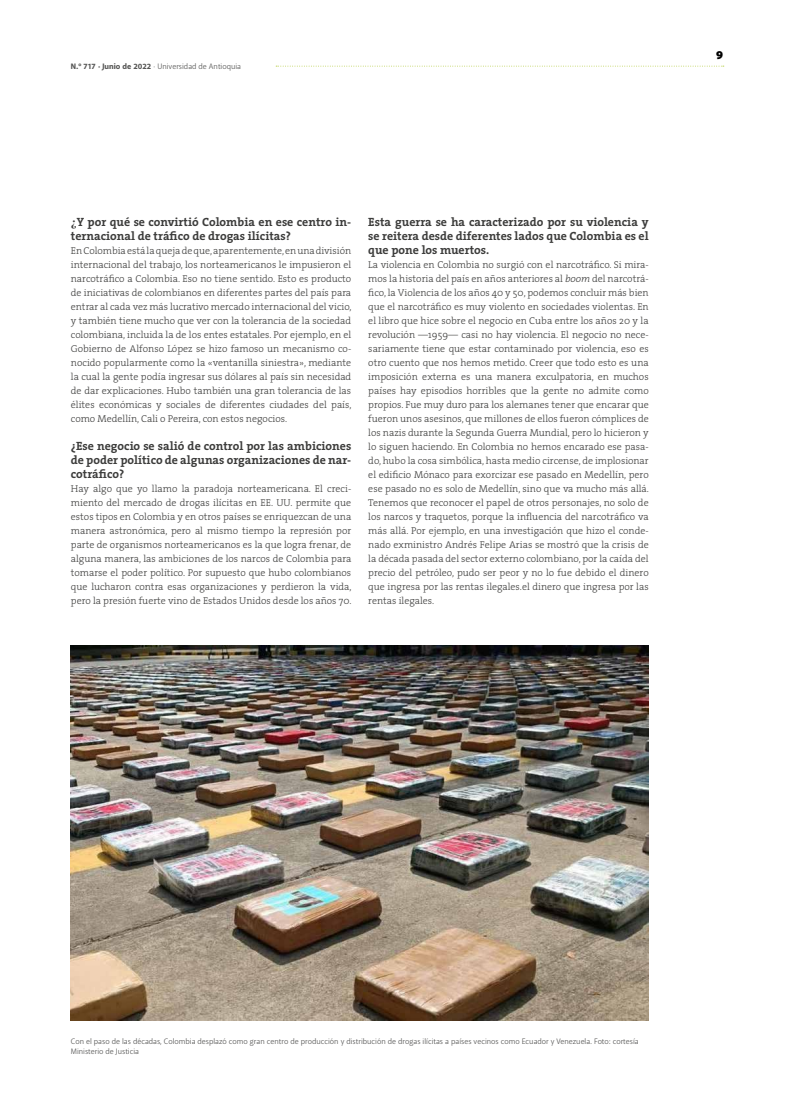
<style>
.page{position:relative;width:794px;height:1120px;background:#fff}
.page>*{position:absolute;margin:0;border:0;box-sizing:border-box;transform-origin:0 0}
.t1{font:700 12px/14px "The Serif";color:#3c3c3b;text-align:justify}
.t2{font:900 12px "Akagi";color:#000}
.t3{font:300 10px/14px "The Serif";color:#3c3c3b;text-align:justify}
.t4{font:8px/9.6px "Akagi";color:#575756}
.s1{font-weight:800}
.s2{font-family:"Times New Roman"}
.s3{font-style:italic}
</style>
<div class="page">
<svg style="left:276px;top:66px;width:448px;height:1px"></svg>
<img style="left:71px;top:646px;width:578px;height:374px">
<p class="t4" style="left:71px;top:61px;width:172px"><span class="s1">N.º 717 · Junio de 2022</span> · Universidad de Antioquia</p>
<p class="t1" style="left:71px;top:214px;width:282px"><span class="s2">¿</span>Y por qué se convirtió Colombia en ese centro in&shy;ternacional de tráfico de drogas ilícitas?</p>
<p class="t3" style="left:71px;top:243px;width:282px">En Colombia está la queja de que, aparentemente, en una división internacional del trabajo, los norteamericanos le impusieron el narcotráfico a Colombia. Eso no tiene sentido. Esto es producto de iniciativas de colombianos en diferentes partes del país para entrar al cada vez más lucrativo mercado internacional del vicio, y también tiene mucho que ver con la tolerancia de la sociedad colombiana, incluida la de los entes estatales. Por ejemplo, en el Gobierno de Alfonso López se hizo famoso un mecanismo co&shy;nocido popularmente como la «ventanilla siniestra», mediante la cual la gente podía ingresar sus dólares al país sin necesidad de dar explicaciones. Hubo también una gran tolerancia de las élites económicas y sociales de diferentes ciudades del país, como Medellín, Cali o Pereira, con estos negocios.</p>
<p class="t1" style="left:71px;top:438px;width:282px">¿Ese negocio se salió de control por las ambiciones de poder político de algunas organizaciones de nar&shy;cotráfico?</p>
<p class="t3" style="left:71px;top:481px;width:282px">Hay algo que yo llamo la paradoja norteamericana. El creci&shy;miento del mercado de drogas ilícitas en EE. UU. permite que estos tipos en Colombia y en otros países se enriquezcan de una manera astronómica, pero al mismo tiempo la represión por parte de organismos norteamericanos es la que logra frenar, de alguna manera, las ambiciones de los narcos de Colombia para tomarse el poder político. Por supuesto que hubo colombianos que lucharon contra esas organizaciones y perdieron la vida, pero la presión fuerte vino de Estados Unidos desde los años 70.</p>
<p class="t1" style="left:368px;top:214px;width:282px">Esta guerra se ha caracterizado por su violencia y se reitera desde diferentes lados que Colombia es el que pone los muertos.</p>
<p class="t3" style="left:368px;top:257px;width:282px">La violencia en Colombia no surgió con el narcotráfico. Si mira&shy;mos la historia del país en años anteriores al <span class="s3">boom</span> del narcotrá&shy;fico, la Violencia de los años 40 y 50, podemos concluir más bien que el narcotráfico es muy violento en sociedades violentas. En el libro que hice sobre el negocio en Cuba entre los años 20 y la revolución —1959— casi no hay violencia. El negocio no nece&shy;sariamente tiene que estar contaminado por violencia, eso es otro cuento que nos hemos metido. Creer que todo esto es una imposición externa es una manera exculpatoria, en muchos países hay episodios horribles que la gente no admite como propios. Fue muy duro para los alemanes tener que encarar que fueron unos asesinos, que millones de ellos fueron cómplices de los nazis durante la Segunda Guerra Mundial, pero lo hicieron y lo siguen haciendo. En Colombia no hemos encarado ese pasa&shy;do, hubo la cosa simbólica, hasta medio circense, de implosionar el edificio Mónaco para exorcizar ese pasado en Medellín, pero ese pasado no es solo de Medellín, sino que va mucho más allá.<br>Tenemos que reconocer el papel de otros personajes, no solo de los narcos y traquetos, porque la influencia del narcotráfico va más allá. Por ejemplo, en una investigación que hizo el conde&shy;nado exministro Andrés Felipe Arias se mostró que la crisis de la década pasada del sector externo colombiano, por la caída del precio del petróleo, pudo ser peor y no lo fue debido el dinero que ingresa por las rentas ilegales.el dinero que ingresa por las rentas ilegales.</p>
<p class="t2" style="left:716px;top:48px;width:8px">9</p>
<p class="t4" style="left:71px;top:1036px;width:569px">Con el paso de las décadas, Colombia desplazó como gran centro de producción y distribución de drogas ilícitas a países vecinos como Ecuador y Venezuela. Foto: cortesía<br>Ministerio de Justicia</p>
</div>
